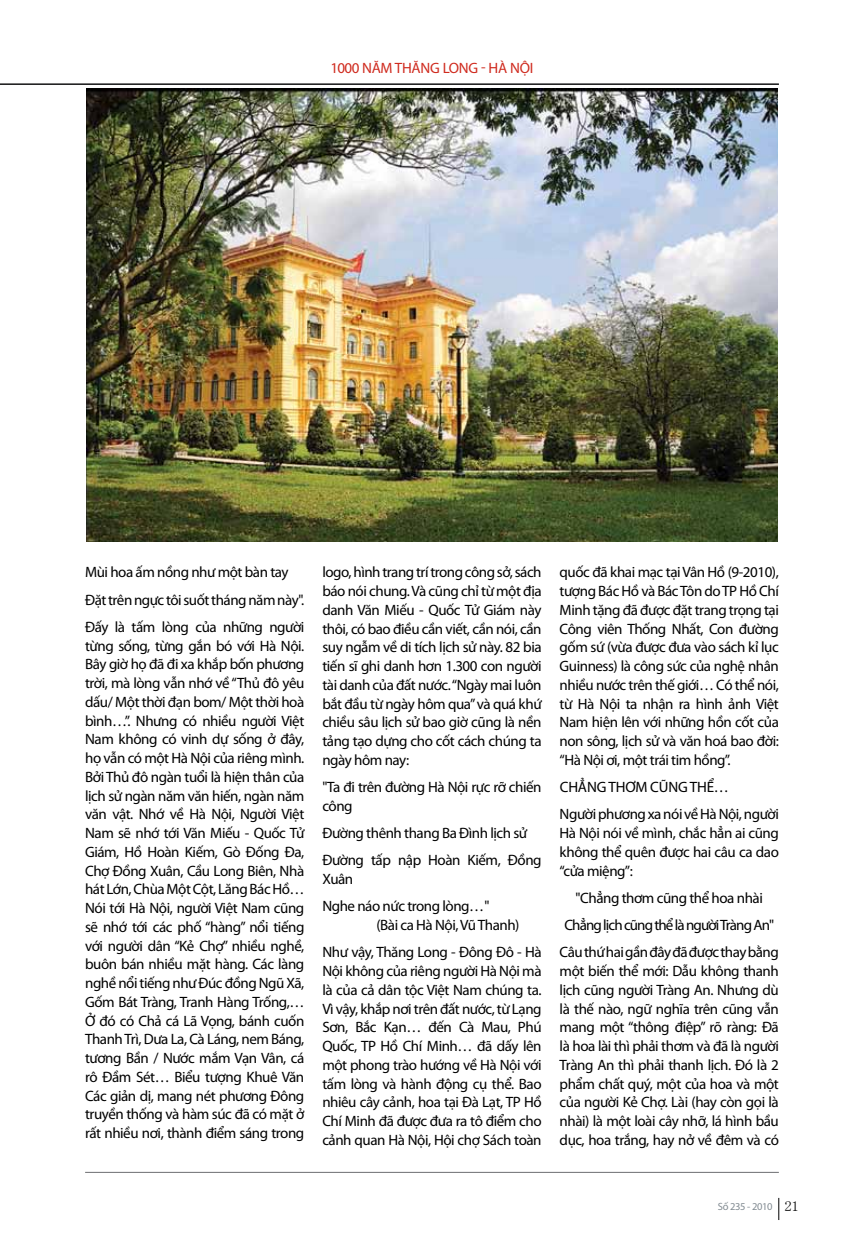
<style>
.page{position:relative;width:864px;height:1242px;background:#fff}
.page>*{position:absolute;margin:0;border:0;box-sizing:border-box;transform-origin:0 0}
.t1{font:15px/18.8px "Myriad Pro";letter-spacing:-.03em;color:#000}
.t2{font:15px "Myriad Pro";letter-spacing:-.03em;color:#cf2a1e}
.t3{font:10.5px "Myriad Pro";letter-spacing:-.03em;color:#828b92}
.s1{font-family:"MS Mincho";font-size:14.25px;color:#000}
</style>
<div class="page">
<img style="left:86px;top:88px;width:691px;height:453px">
<hr style="left:0;top:84px;width:778px;height:1px;background:#0a0a0b">
<hr style="left:85px;top:1172px;width:693px;height:1px;background:#6d6e71">
<svg style="left:778px;top:1198px;width:1px;height:22px"></svg>
<p class="t2" style="left:330px;top:59px;width:43px">1000 NĂM</p>
<p class="t2" style="left:395px;top:59px;width:27px">THĂNG</p>
<p class="t2" style="left:442px;top:59px;width:10px">LONG</p>
<p class="t2" style="left:481px;top:59px;width:38px">- HÀ NỘI</p>
<p class="t1" style="left:85px;top:558px;width:221px;line-height:27.3px">Mùi hoa ấm nồng như một bàn tay<br>Đặt trên ngực tôi suốt tháng năm này".<br>Đấy là tấm lòng của những người</p>
<p class="t1" style="left:85px;top:636px;width:221px;text-align:justify">từng sống, từng gắn bó với Hà Nội.<br>Bây giờ họ đã đi xa khắp bốn phương trời, mà lòng vẫn nhớ về “Thủ đô yêu dấu/ Một thời đạn bom/ Một thời hoà bình…”. N hưng có nhiều người Việt Nam không có vinh dự sống ở đây, họ vẫn có một Hà Nội của riêng mình.<br>Bởi Thủ đô ngàn tuổi là hiện thân của lịch sử ngàn năm văn hiến, ngàn năm văn vật. N hớ về Hà Nội, Người Việt Nam sẽ nhớ tới Văn Miếu - Quốc Tử Giám, Hồ Hoàn Kiếm, Gò Đống Đa, Chợ Đồng Xuân, Cầu Long Biên, N hà hát Lớn, Chùa Một Cột, Lăng Bác Hồ… Nói tới Hà Nội, người Việt Nam cũng sẽ nhớ tới các phố “hàng” nổi tiếng với người dân “Kẻ Chợ” nhiều nghề, buôn bán nhiều mặt hàng. Các làng nghề nổi tiếng như Đúc đồng Ngũ Xã, Gốm Bát Tràng, Tranh Hàng Trống,… Ở đó có Chả cá Lã Vọng, bánh cuốn Thanh Trì, Dưa La, Cà Láng, nem Báng, tương Bần / Nước mắm Vạn Vân, cá rô Đầm Sét… Biểu tượng Khuê Văn Các giản dị, mang nét phương Đông truyền thống và hàm súc đã có mặt ở rất nhiều nơi, thành điểm sáng trong</p>
<p class="t1" style="left:322px;top:562px;width:221px;text-align:justify">logo, hình trang trí trong công sở, sách báo nói chung. Và cũng chỉ từ một địa danh Văn Miếu - Quốc Tử Giám này thôi, có bao điều cần viết, cần nói, cần suy ngẫm về di tích lịch sử này. 82 bia tiến sĩ ghi danh hơn 1.300 con người tài danh của đất nước. “Ngày mai luôn bắt đầu từ ngày hôm qua” và quá khứ chiều sâu lịch sử bao giờ cũng là nền tảng tạo dựng cho cốt cách chúng ta ngày hôm nay:</p>
<p class="t1" style="left:322px;top:777px;width:221px">"Ta đi trên đường Hà Nội rực rỡ chiến công</p>
<p class="t1" style="left:322px;top:819px;width:221px;line-height:27.3px">Đường thênh thang Ba Đình lịch sử<br>Đường tấp nập Hoàn Kiếm, Đồng</p>
<p class="t1" style="left:322px;top:865px;width:169px;line-height:27.3px">Xuân<br>Nghe náo nức trong lòng…"</p>
<p class="t1" style="left:322px;top:911px;width:221px;line-height:27.3px;text-indent:54px">(Bài ca Hà Nội, Vũ Thanh)<br>N hư vậy, Thăng Long - Đông Đô - Hà</p>
<p class="t1" style="left:322px;top:961px;width:221px;text-align:justify">Nội không của riêng người Hà Nội mà là của cả dân tộc Việt Nam chúng ta.<br>Vì vậy, khắp nơi trên đất nước, từ Lạng Sơn, Bắc Kạn… đến Cà Mau, Phú Quốc, TP Hồ Chí Minh… đã dấy lên một phong trào hướng về Hà Nội với tấm lòng và hành động cụ thể. Bao nhiêu cây cảnh, hoa tại Đà Lạt, TP Hồ Chí Minh đã được đưa ra tô điểm cho cảnh quan Hà Nội, Hội chợ Sách toàn</p>
<p class="t1" style="left:559px;top:562px;width:221px;text-align:justify">quốc đã khai mạc tại Vân Hồ (9-2010), tượng Bác Hồ và Bác Tôn do TP Hồ Chí Minh tặng đã được đặt trang trọng tại Công viên Thống N hất, Con đường gốm sứ (vừa được đưa vào sách kỉ lục Guinness) là công sức của nghệ nhân nhiều nước trên thế giới… Có thể nói, từ Hà Nội ta nhận ra hình ảnh Việt Nam hiện lên với những hồn cốt của non sông, lịch sử và văn hoá bao đời: “Hà Nội ơi, một trái tim hồng”.</p>
<p class="t1" style="left:559px;top:773px;width:221px;line-height:27.3px">Chẳng thơm cũng thể…<br>Người phương xa nói về Hà Nội, người</p>
<p class="t1" style="left:559px;top:823px;width:221px;text-align:justify">Hà Nội nói về mình, chắc hẳn ai cũng không thể quên được hai câu ca dao “cửa miệng”:</p>
<p class="t1" style="left:559px;top:884px;width:221px;line-height:27.3px;text-align:center">"Chẳng thơm cũng thể hoa nhài<br>Chẳng lịch cũng thể là người Tràng An"<br>Câu thứ hai gần đây đã được thay bằng</p>
<p class="t1" style="left:559px;top:961px;width:221px;text-align:justify">một biến thể mới: Dẫu không thanh lịch cũng người Tràng An. N hưng dù là thế nào, ngữ nghĩa trên cũng vẫn mang một “thông điệp” rõ ràng: Đã là hoa lài thì phải thơm và đã là người Tràng An thì phải thanh lịch. Đó là 2 phẩm chất quý, một của hoa và một của người Kẻ Chợ. Lài (hay còn gọi là nhài) là một loài cây nhỡ, lá hình bầu dục, hoa trắng, hay nở về đêm và có</p>
<p class="t3" style="left:717px;top:1199px;width:83px">Số 235 - 2010 <span class="s1">21</span></p>
</div>
